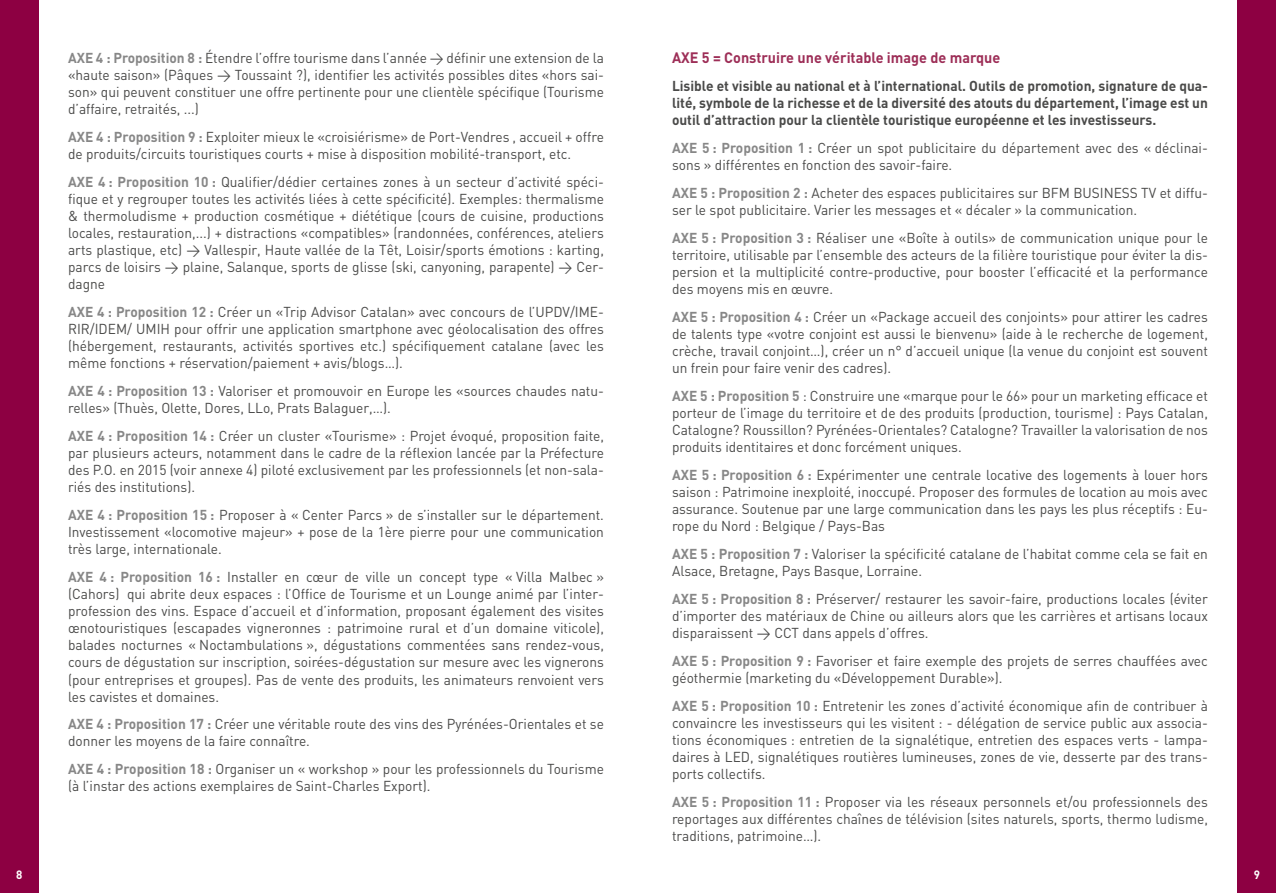
<style>
.page{position:relative;width:1276px;height:893px;background:#fff}
.page>*{position:absolute;margin:0;border:0;box-sizing:border-box;transform-origin:0 0}
.t1{font:700 15px "DIN";color:#9d2e57;scale:.96 1}
.t2{font:14.25px/17.1px "DIN";color:#4a4a49;text-align:justify;scale:.96 1}
.t3{font:700 14.25px/17.1px "DIN";color:#4a4a49;text-align:justify;scale:.96 1}
.t4{font:700 12px "DIN";color:#fff;scale:.96 1}
.s1{font-weight:700;color:#878787}
</style>
<div class="page">
<div style="left:0;top:0;width:38px;height:893px;background:#8d0042"></div>
<div style="left:1237px;top:0;width:39px;height:893px;background:#8d0042"></div>
<p class="t2" style="left:68px;top:49px;width:560px"><span class="s1">AXE 4 : Proposition 8 :</span> Étendre l’offre tourisme dans l’année &gt; définir une extension de la «haute saison» (Pâques &gt; Toussaint ?), identifier les activités possibles dites «hors sai&shy;son» qui peuvent constituer une offre pertinente pour une clientèle spécifique (Tourisme d’affaire, retraités, ...)</p>
<p class="t2" style="left:68px;top:128px;width:560px"><span class="s1">AXE 4 : Proposition 9 :</span> Exploiter mieux le «croisiérisme» de Port-Vendres , accueil + offre de produits/circuits touristiques courts + mise à disposition mobilité-transport, etc.</p>
<p class="t2" style="left:68px;top:173px;width:560px"><span class="s1">AXE 4 : Proposition 10 :</span> Qualifier/dédier certaines zones à un secteur d’activité spéci&shy;fique et y regrouper toutes les activités liées à cette spécificité). Exemples: thermalisme &amp; thermoludisme + production cosmétique + diététique (cours de cuisine, productions locales, restauration,...) + distractions «compatibles» (randonnées, conférences, ateliers arts plastique, etc) &gt; Vallespir, Haute vallée de la Têt, Loisir/sports émotions : karting, parcs de loisirs &gt; plaine, Salanque, sports de glisse (ski, canyoning, parapente) &gt; Cer&shy;dagne</p>
<p class="t2" style="left:68px;top:303px;width:560px"><span class="s1">AXE 4 : Proposition 12 :</span> Créer un «Trip Advisor Catalan» avec concours de l’UPDV/IME-RIR/IDEM/ UMIH pour offrir une application smartphone avec géolocalisation des offres (hébergement, restaurants, activités sportives etc.) spécifiquement catalane (avec les même fonctions + réservation/paiement + avis/blogs…).</p>
<p class="t2" style="left:68px;top:382px;width:560px"><span class="s1">AXE 4 : Proposition 13 :</span> Valoriser et promouvoir en Europe les «sources chaudes natu&shy;relles» (Thuès, Olette, Dores, LLo, Prats Balaguer,…).</p>
<p class="t2" style="left:68px;top:427px;width:560px"><span class="s1">AXE 4 : Proposition 14 :</span> Créer un cluster «Tourisme» : Projet évoqué, proposition faite, par plusieurs acteurs, notamment dans le cadre de la réflexion lancée par la Préfecture des P.O. en 2015 (voir annexe 4) piloté exclusivement par les professionnels (et non-sala&shy;riés des institutions).</p>
<p class="t2" style="left:68px;top:506px;width:560px"><span class="s1">AXE 4 : Proposition 15 :</span> Proposer à « Center Parcs » de s’installer sur le département.<br>Investissement «locomotive majeur» + pose de la 1ère pierre pour une communication très large, internationale.</p>
<p class="t2" style="left:68px;top:568px;width:560px"><span class="s1">AXE 4 : Proposition 16 :</span> Installer en cœur de ville un concept type « Villa Malbec » (Cahors) qui abrite deux espaces : l’Office de Tourisme et un Lounge animé par l’inter&shy;profession des vins. Espace d’accueil et d’information, proposant également des visites œnotouristiques (escapades vigneronnes : patrimoine rural et d’un domaine viticole), balades nocturnes « Noctambulations », dégustations commentées sans rendez-vous, cours de dégustation sur inscription, soirées-dégustation sur mesure avec les vignerons (pour entreprises et groupes). Pas de vente des produits, les animateurs renvoient vers les cavistes et domaines.</p>
<p class="t2" style="left:68px;top:715px;width:560px"><span class="s1">AXE 4 : Proposition 17 :</span> Créer une véritable route des vins des Pyrénées-Orientales et se donner les moyens de la faire connaître.</p>
<p class="t2" style="left:68px;top:760px;width:560px"><span class="s1">AXE 4 : Proposition 18 :</span> Organiser un « workshop » pour les professionnels du Tourisme (à l’instar des actions exemplaires de Saint-Charles Export).</p>
<p class="t1" style="left:672px;top:48px;width:344px">AXE 5 = Construire une véritable image de marque</p>
<p class="t3" style="left:672px;top:77px;width:560px">Lisible et visible au national et à l’international. Outils de promotion, signature de qua&shy;lité, symbole de la richesse et de la diversité des atouts du département, l’image est un outil d’attraction pour la clientèle touristique européenne et les investisseurs.</p>
<p class="t2" style="left:672px;top:139px;width:560px"><span class="s1">AXE 5 : Proposition 1 :</span> Créer un spot publicitaire du département avec des « déclinai&shy;sons » différentes en fonction des savoir-faire.</p>
<p class="t2" style="left:672px;top:184px;width:560px"><span class="s1">AXE 5 : Proposition 2 :</span> Acheter des espaces publicitaires sur BFM BUSINESS TV et diffu&shy;ser le spot publicitaire. Varier les messages et « décaler » la communication.</p>
<p class="t2" style="left:672px;top:229px;width:560px"><span class="s1">AXE 5 : Proposition 3 :</span> Réaliser une «Boîte à outils» de communication unique pour le territoire, utilisable par l’ensemble des acteurs de la filière touristique pour éviter la dis&shy;persion et la multiplicité contre-productive, pour booster l’efficacité et la performance des moyens mis en œuvre.</p>
<p class="t2" style="left:672px;top:308px;width:560px"><span class="s1">AXE 5 : Proposition 4 :</span> Créer un «Package accueil des conjoints» pour attirer les cadres de talents type «votre conjoint est aussi le bienvenu» (aide à le recherche de logement, crèche, travail conjoint…), créer un n° d’accueil unique (la venue du conjoint est souvent un frein pour faire venir des cadres).</p>
<p class="t2" style="left:672px;top:387px;width:560px"><span class="s1">AXE 5 : Proposition 5</span> : Construire une «marque pour le 66» pour un marketing efficace et porteur de l’image du territoire et de des produits (production, tourisme) : Pays Catalan, Catalogne? Roussillon? Pyrénées-Orientales? Catalogne? Travailler la valorisation de nos produits identitaires et donc forcément uniques.</p>
<p class="t2" style="left:672px;top:466px;width:560px"><span class="s1">AXE 5 : Proposition 6 :</span> Expérimenter une centrale locative des logements à louer hors saison : Patrimoine inexploité, inoccupé. Proposer des formules de location au mois avec assurance. Soutenue par une large communication dans les pays les plus réceptifs : Eu&shy;rope du Nord : Belgique / Pays-Bas</p>
<p class="t2" style="left:672px;top:545px;width:560px"><span class="s1">AXE 5 : Proposition 7 :</span> Valoriser la spécificité catalane de l’habitat comme cela se fait en<br>Alsace, Bretagne, Pays Basque, Lorraine.</p>
<p class="t2" style="left:672px;top:590px;width:560px"><span class="s1">AXE 5 : Proposition 8 :</span> Préserver/ restaurer les savoir-faire, productions locales (éviter d’importer des matériaux de Chine ou ailleurs alors que les carrières et artisans locaux disparaissent &gt; CCT dans appels d’offres.</p>
<p class="t2" style="left:672px;top:652px;width:560px"><span class="s1">AXE 5 : Proposition 9 :</span> Favoriser et faire exemple des projets de serres chauffées avec géothermie (marketing du «Développement Durable»).</p>
<p class="t2" style="left:672px;top:697px;width:560px"><span class="s1">AXE 5 : Proposition 10 :</span> Entretenir les zones d’activité économique afin de contribuer à convaincre les investisseurs qui les visitent : - délégation de service public aux associa&shy;tions économiques : entretien de la signalétique, entretien des espaces verts - lampa&shy;daires à LED, signalétiques routières lumineuses, zones de vie, desserte par des trans&shy;ports collectifs.</p>
<p class="t2" style="left:672px;top:793px;width:560px"><span class="s1">AXE 5 : Proposition 11 :</span> Proposer via les réseaux personnels et/ou professionnels des reportages aux différentes chaînes de télévision (sites naturels, sports, thermo ludisme, traditions, patrimoine…).</p>
<p class="t4" style="left:16px;top:867px;width:8px">8</p>
<p class="t4" style="left:1253px;top:867px;width:8px">9</p>
</div>
